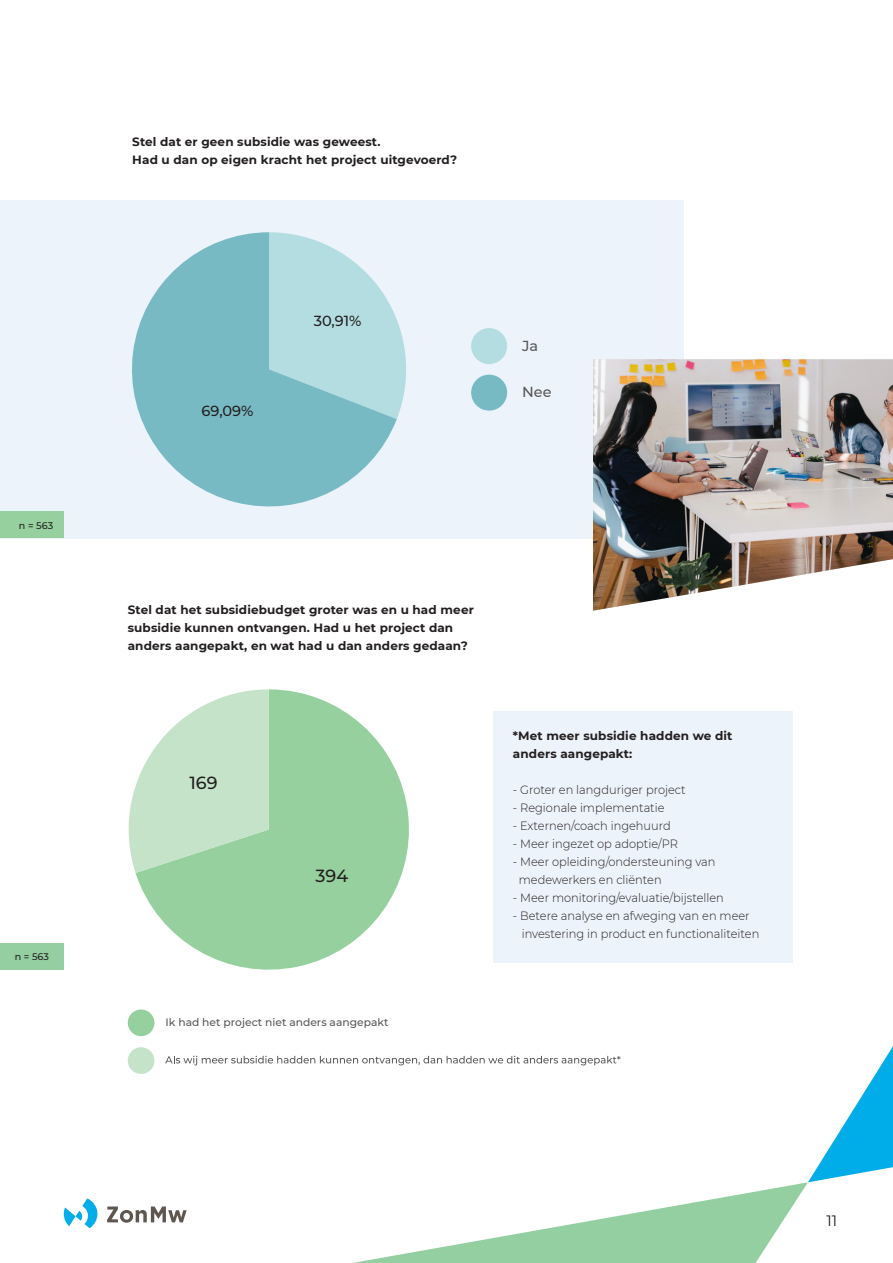
<style>
.page{position:relative;width:893px;height:1263px;background:#fff}
.page>*{position:absolute;margin:0;border:0;box-sizing:border-box;transform-origin:0 0}
.t1{font:500 17.55px "Montserrat";color:#231f20}
.t2{font:15px "Montserrat";color:#231f20}
.bovenkopje_tussenkop{font:500 14.55px "Montserrat";color:#231f20}
.t3{font:500 14.55px "Montserrat";color:#57585a}
.tussenkop{font:300 12px/18px "Montserrat";color:#231f20;scale:.95 1}
.tussenkop-2{font:700 12px/18px "Montserrat";letter-spacing:.01em;color:#231f20}
.broodtekst{font:700 12px "Montserrat";letter-spacing:.01em;color:#231f20}
.t4{font:500 10.8px "Montserrat";color:#57585a}
.Paragraph_Style_1{font:500 9.6px "Montserrat";color:#231f20}
</style>
<div class="page">
<svg style="left:64px;top:1198px;width:33px;height:30px"></svg>
<div style="left:0;top:200px;width:684px;height:339px;background:#edf3fa"></div>
<div style="left:0;top:511px;width:64px;height:27px;background:#96d09e"></div>
<svg style="left:397px;top:232px;width:16px;height:187px;background:#e1eef4"></svg>
<svg style="left:124px;top:232px;width:273px;height:287px;background:#a2d0d8"></svg>
<div style="left:471px;top:328px;width:36px;height:36px;background:#b4dde1;border-radius:50%"></div>
<div style="left:471px;top:375px;width:36px;height:36px;background:#77bac4;border-radius:50%"></div>
<div style="left:493px;top:711px;width:300px;height:251px;background:#edf3fa"></div>
<div style="left:0;top:943px;width:64px;height:27px;background:#93cfa0"></div>
<svg style="left:136px;top:689px;width:273px;height:281px;fill:#96d09e"></svg>
<svg style="left:128px;top:689px;width:141px;height:184px"></svg>
<div style="left:128px;top:1009px;width:26px;height:27px;background:#96d09e;border-radius:50%"></div>
<svg style="left:107px;top:1026px;width:786px;height:237px"></svg>
<img style="left:593px;top:359px;width:300px;height:252px">
<p class="Paragraph_Style_1" style="left:19px;top:518px;width:36px">n = 563</p>
<p class="Paragraph_Style_1" style="left:15px;top:950px;width:36px">n = 563</p>
<p class="broodtekst" style="left:132px;top:133px;width:250px">Stel dat er geen subsidie was geweest.</p>
<p class="broodtekst" style="left:132px;top:151px;width:326px">Had u dan op eigen kracht het project uitgevoerd?</p>
<p class="bovenkopje_tussenkop" style="left:202px;top:401px;width:53px">69,09%</p>
<p class="bovenkopje_tussenkop" style="left:314px;top:311px;width:49px">30,91%</p>
<p class="t3" style="left:522px;top:335px;width:18px">Ja</p>
<p class="t3" style="left:522px;top:382px;width:31px">Nee</p>
<p class="tussenkop-2" style="left:128px;top:600px;width:348px">Stel dat het subsidiebudget groter was en u had meer subsidie kunnen ontvangen. Had u het project dan anders aangepakt, en wat had u dan anders gedaan?</p>
<h1 class="t1" style="left:189px;top:770px;width:30px">169</h1>
<h1 class="t1" style="left:316px;top:863px;width:34px">394</h1>
<p class="t4" style="left:166px;top:1015px;width:225px">Ik had het project niet anders aangepakt</p>
<p class="tussenkop-2" style="left:513px;top:726px;width:221px">*Met meer subsidie hadden we dit anders aangepakt:</p>
<p class="tussenkop" style="left:513px;top:780px;width:183px">- Groter en langduriger project</p>
<p class="tussenkop" style="left:513px;top:798px;width:161px">- Regionale implementatie</p>
<p class="tussenkop" style="left:513px;top:816px;width:168px">- Externen/coach ingehuurd</p>
<p class="tussenkop" style="left:513px;top:834px;width:175px">- Meer ingezet op adoptie/PR</p>
<p class="tussenkop" style="left:519px;top:852px;width:209px;text-indent:-6px">- Meer opleiding/ondersteuning van medewerkers en cliënten</p>
<p class="tussenkop" style="left:513px;top:888px;width:224px">- Meer monitoring/evaluatie/bijstellen</p>
<p class="tussenkop" style="left:522px;top:906px;width:252px;text-indent:-9px">- Betere analyse en afweging van en meer investering in product en functionaliteiten</p>
<p class="t2" style="left:826px;top:1210px;width:12px">11</p>
</div>
